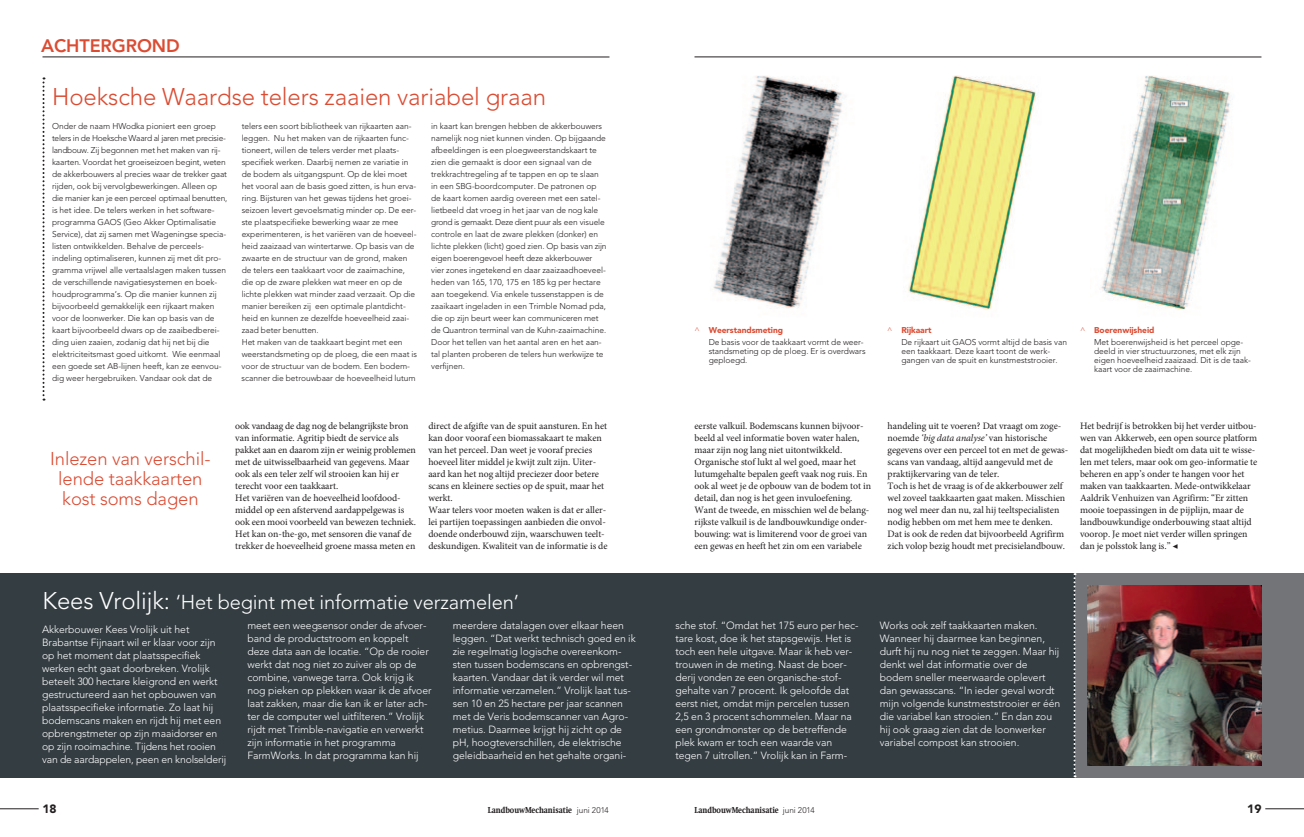
<style>
.page{position:relative;width:1304px;height:837px;background:#fff}
.page>*{position:absolute;margin:0;border:0;box-sizing:border-box;transform-origin:0 0}
.t1{font:300 24px "Avenir LT Std";letter-spacing:-.005em;color:#db4c33}
.t2{font:300 20px "Avenir LT Std";letter-spacing:-.005em;color:#fff}
.t3{font:300 18.4px/20px "Avenir LT Std";letter-spacing:-.005em;color:#db4c33;text-align:center}
.t4{font:800 18px "Avenir LT Std";letter-spacing:.18em;color:#db4c33}
.t5{font:900 12px "Avenir LT Std";color:#231f20}
.t6{font:300 10.4px/13px "Avenir LT Std";letter-spacing:-.005em;color:#fff}
.t7{font:9.8px/12px "Minion Pro";letter-spacing:-.005em;color:#231f20}
.t8{font:300 8.4px/12px "Avenir LT Std";letter-spacing:-.005em;color:#231f20}
.t9{font:800 8.4px "Swift";letter-spacing:-.005em;color:#231f20;scale:.83 1}
.s1{font-size:8px;color:#db4c33}
.s2{font-weight:900;color:#db4c33}
.s3{font-style:italic}
.s4{font-size:24px}
.s5{font-family:"Avenir LT Std";font-weight:300;font-size:8.2px}
</style>
<div class="page">
<hr style="left:43px;top:57px;width:566px;height:1px;background:#231f20">
<hr style="left:0;top:808px;width:39px;height:1px;background:#231f20">
<hr style="left:694px;top:57px;width:567px;height:1px;background:#231f20">
<hr style="left:1265px;top:808px;width:39px;height:1px;background:#231f20">
<div style="left:1074px;top:573px;width:230px;height:204px;background:linear-gradient(to right,#717375,#737275)"></div>
<div style="left:0;top:573px;width:1074px;height:203px;background:#343d42"></div>
<img style="left:713px;top:76px;width:133px;height:232px">
<img style="left:1101px;top:75px;width:131px;height:235px">
<img style="left:908px;top:75px;width:129px;height:235px">
<svg style="left:43px;top:77px;width:2px;height:323px"></svg>
<img style="left:1087px;top:585px;width:174px;height:179px">
<svg style="left:1073px;top:573px;width:2px;height:204px"></svg>
<h3 class="t4" style="left:41px;top:36px;width:140px">ACHTERGROND</h3>
<h1 class="t1" style="left:52px;top:82px;width:495px">Hoeksche Waardse telers zaaien variabel graan</h1>
<p class="t8" style="left:52px;top:120px;width:177px">Onder de naam HWodka pioniert een groep telers in de Hoeksche Waard al jaren met precisie&shy;landbouw. Zij begonnen met het maken van rij&shy;kaarten. Voordat het groeiseizoen begint, weten de akkerbouwers al precies waar de trekker gaat rijden, ook bij vervolgbewerkingen. Alleen op die manier kan je een perceel optimaal benutten, is het idee. De telers werken in het software&shy;programma GAOS (Geo Akker Optimalisatie Service), dat zij samen met Wageningse specia&shy;listen ontwikkelden. Behalve de perceels&shy;indeling optimaliseren, kunnen zij met dit pro&shy;gramma vrijwel alle vertaalslagen maken tussen de verschillende navigatiesystemen en boek&shy;houdprogramma’s. Op die manier kunnen zij bijvoorbeeld gemakkelijk een rijkaart maken voor de loonwerker. Die kan op basis van de kaart bijvoorbeeld dwars op de zaaibedberei&shy;ding uien zaaien, zodanig dat hij net bij die elektriciteitsmast goed uitkomt. Wie eenmaal een goede set AB-lijnen heeft, kan ze eenvou&shy;dig weer hergebruiken. Vandaar ook dat de</p>
<p class="t8" style="left:242px;top:120px;width:177px">telers een soort bibliotheek van rijkaarten aan&shy;leggen. Nu het maken van de rijkaarten func&shy;tioneert, willen de telers verder met plaats&shy;specifiek werken. Daarbij nemen ze variatie in de bodem als uitgangspunt. Op de klei moet het vooral aan de basis goed zitten, is hun erva&shy;ring. Bijsturen van het gewas tijdens het groei&shy;seizoen levert gevoelsmatig minder op. De eer&shy;ste plaatspecifieke bewerking waar ze mee experimenteren, is het variëren van de hoeveel&shy;heid zaaizaad van wintertarwe. Op basis van de zwaarte en de structuur van de grond, maken de telers een taakkaart voor de zaaimachine, die op de zware plekken wat meer en op de lichte plekken wat minder zaad verzaait. Op die manier bereiken zij een optimale plantdicht&shy;heid en kunnen ze dezelfde hoeveelheid zaai&shy;zaad beter benutten.<br>Het maken van de taakkaart begint met een weerstandsmeting op de ploeg, die een maat is voor de structuur van de bodem. Een bodem&shy;scanner die betrouwbaar de hoeveelheid lutum</p>
<p class="t8" style="left:431px;top:120px;width:177px">in kaart kan brengen hebben de akkerbouwers namelijk nog niet kunnen vinden. Op bijgaande afbeeldingen is een ploegweerstandskaart te zien die gemaakt is door een signaal van de trekkrachtregeling af te tappen en op te slaan in een SBG-boordcomputer. De patronen op de kaart komen aardig overeen met een satel&shy;lietbeeld dat vroeg in het jaar van de nog kale grond is gemaakt. Deze dient puur als een visuele controle en laat de zware plekken (donker) en lichte plekken (licht) goed zien. Op basis van zijn eigen boerengevoel heeft deze akkerbouwer vier zones ingetekend en daar zaaizaadhoeveel&shy;heden van 165, 170, 175 en 185 kg per hectare aan toegekend. Via enkele tussenstappen is de zaaikaart ingeladen in een Trimble Nomad pda, die op zijn beurt weer kan communiceren met de Quantron terminal van de Kuhn-zaaimachine.<br>Door het tellen van het aantal aren en het aan&shy;tal planten proberen de telers hun werkwijze te verfijnen.</p>
<p class="t8" style="left:709px;top:324px;width:157px;text-indent:-14px"><span class="s1">^</span> <span class="s2">Weerstandsmeting<br></span>De basis voor de taakkaart vormt de weer-</p>
<p class="t8" style="left:709px;top:346px;width:158px;line-height:9px">standsmeting op de ploeg. Er is overdwars geploegd.</p>
<p class="t8" style="left:901px;top:324px;width:167px;text-indent:-14px"><span class="s1">^</span> <span class="s2">Rijkaart<br></span>De rijkaart uit GAOS vormt altijd de basis van</p>
<p class="t8" style="left:901px;top:346px;width:158px;line-height:9px">een taakkaart. Deze kaart toont de werk&shy;gangen van de spuit en kunstmeststrooier.</p>
<p class="t8" style="left:1094px;top:324px;width:151px;text-indent:-14px"><span class="s1">^</span> <span class="s2">Boerenwijsheid<br></span>Met boerenwijsheid is het perceel opge-</p>
<p class="t8" style="left:1094px;top:346px;width:158px;line-height:9px">deeld in vier structuurzones, met elk zijn eigen hoeveelheid zaaizaad. Dit is de taak&shy;kaart voor de zaaimachine.</p>
<h3 class="t3" style="left:50px;top:448px;width:162px">Inlezen van verschil&shy;lende taakkaarten kost soms dagen</h3>
<p class="t7" style="left:235px;top:420px;width:182px">ook vandaag de dag nog de belangrijkste bron van informatie. Agritip biedt de service als pakket aan en daarom zijn er weinig problemen met de uitwisselbaarheid van gegevens. Maar ook als een teler zelf wil strooien kan hij er terecht voor een taakkaart.<br>Het variëren van de hoeveelheid loofdood&shy;middel op een afstervend aardappelgewas is ook een mooi voorbeeld van bewezen techniek.<br>Het kan on-the-go, met sensoren die vanaf de trekker de hoeveelheid groene massa meten en</p>
<p class="t7" style="left:428px;top:419px;width:181px">direct de afgifte van de spuit aansturen. En het kan door vooraf een biomassakaart te maken van het perceel. Dan weet je vooraf precies hoeveel liter middel je kwijt zult zijn. Uiter&shy;aard kan het nog altijd preciezer door betere scans en kleinere secties op de spuit, maar het werkt.<br>Waar telers voor moeten waken is dat er aller&shy;lei partijen toepassingen aanbieden die onvol&shy;doende onderbouwd zijn, waarschuwen teelt&shy;deskundigen. Kwaliteit van de informatie is de</p>
<p class="t7" style="left:694px;top:419px;width:178px">eerste valkuil. Bodemscans kunnen bijvoor&shy;beeld al veel informatie boven water halen, maar zijn nog lang niet uitontwikkeld.<br>Organische stof lukt al wel goed, maar het lutumgehalte bepalen geeft vaak nog ruis. En ook al weet je de opbouw van de bodem tot in detail, dan nog is het geen invuloefening.<br>Want de tweede, en misschien wel de belang&shy;rijkste valkuil is de landbouwkundige onder&shy;bouwing: wat is limiterend voor de groei van een gewas en heeft het zin om een variabele</p>
<p class="t7" style="left:888px;top:419px;width:182px">handeling uit te voeren? Dat vraagt om zoge&shy;noemde <span class="s3">‘big data analyse’</span> van historische gegevens over een perceel tot en met de gewas&shy;scans van vandaag, altijd aangevuld met de praktijkervaring van de teler.<br>Toch is het de vraag is of de akkerbouwer zelf wel zoveel taakkaarten gaat maken. Misschien nog wel meer dan nu, zal hij teeltspecialisten nodig hebben om met hem mee te denken.<br>Dat is ook de reden dat bijvoorbeeld Agrifirm zich volop bezig houdt met precisielandbouw.</p>
<p class="t7" style="left:1080px;top:419px;width:179px">Het bedrijf is betrokken bij het verder uitbou&shy;wen van Akkerweb, een open source platform dat mogelijkheden biedt om data uit te wisse&shy;len met telers, maar ook om geo-informatie te beheren en app’s onder te hangen voor het maken van taakkaarten. Mede-ontwikkelaar Aaldrik Venhuizen van Agrifirm: “Er zitten mooie toepassingen in de pijplijn, maar de landbouwkundige onderbouwing staat altijd voorop. Je moet niet verder willen springen dan je polsstok lang is.” ◀</p>
<h2 class="t2" style="left:43px;top:590px;width:478px"><span class="s4">Kees Vrolijk:</span> ‘Het begint met informatie verzamelen’</h2>
<p class="t6" style="left:42px;top:623px;width:186px">Akkerbouwer Kees Vrolijk uit het Brabantse Fijnaart wil er klaar voor zijn op het moment dat plaatsspecifiek werken echt gaat doorbreken. Vrolijk beteelt 300 hectare kleigrond en werkt gestructureerd aan het opbouwen van plaatsspecifieke informatie. Zo laat hij bodemscans maken en rijdt hij met een opbrengstmeter op zijn maaidorser en op zijn rooimachine. Tijdens het rooien van de aardappelen, peen en knolselderij</p>
<p class="t6" style="left:247px;top:618px;width:186px">meet een weegsensor onder de afvoer&shy;band de productstroom en koppelt deze data aan de locatie. “Op de rooier werkt dat nog niet zo zuiver als op de combine, vanwege tarra. Ook krijg ik nog pieken op plekken waar ik de afvoer laat zakken, maar die kan ik er later ach&shy;ter de computer wel uitfilteren.” Vrolijk rijdt met Trimble-navigatie en verwerkt zijn informatie in het programma FarmWorks. In dat programma kan hij</p>
<p class="t6" style="left:453px;top:618px;width:184px">meerdere datalagen over elkaar heen leggen. “Dat werkt technisch goed en ik zie regelmatig logische overeenkom&shy;sten tussen bodemscans en opbrengst&shy;kaarten. Vandaar dat ik verder wil met informatie verzamelen.” Vrolijk laat tus&shy;sen 10 en 25 hectare per jaar scannen met de Veris bodemscanner van Agro&shy;metius. Daarmee krijgt hij zicht op de pH, hoogteverschillen, de elektrische geleidbaarheid en het gehalte organi-</p>
<p class="t6" style="left:675px;top:618px;width:185px">sche stof. “Omdat het 175 euro per hec&shy;tare kost, doe ik het stapsgewijs. Het is toch een hele uitgave. Maar ik heb ver&shy;trouwen in de meting. Naast de boer&shy;derij vonden ze een organische-stof&shy;gehalte van 7 procent. Ik geloofde dat eerst niet, omdat mijn percelen tussen 2,5 en 3 procent schommelen. Maar na een grondmonster op de betreffende plek kwam er toch een waarde van tegen 7 uitrollen.” Vrolijk kan in Farm-</p>
<p class="t6" style="left:880px;top:618px;width:182px">Works ook zelf taakkaarten maken.<br>Wanneer hij daarmee kan beginnen, durft hij nu nog niet te zeggen. Maar hij denkt wel dat informatie over de bodem sneller meerwaarde oplevert dan gewasscans. “In ieder geval wordt mijn volgende kunstmeststrooier er één die variabel kan strooien.” En dan zou hij ook graag zien dat de loonwerker variabel compost kan strooien.</p>
<h3 class="t5" style="left:43px;top:801px;width:16px">18</h3>
<p class="t9" style="left:488px;top:805px;width:147px">LandbouwMechanisatie <span class="s5">juni 2014</span></p>
<p class="t9" style="left:694px;top:805px;width:146px">LandbouwMechanisatie <span class="s5">juni 2014</span></p>
<h3 class="t5" style="left:1247px;top:801px;width:16px">19</h3>
</div>
